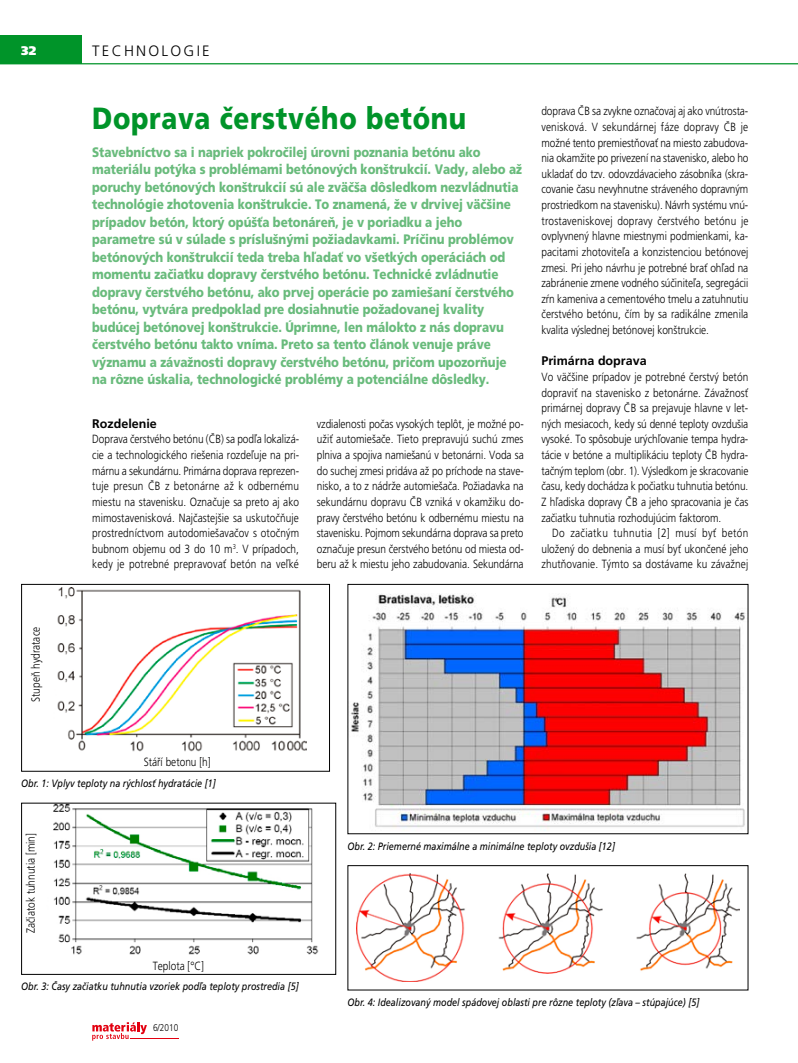
<style>
.page{position:relative;width:798px;height:1063px;background:#fff}
.page>*{position:absolute;margin:0;border:0;box-sizing:border-box;transform-origin:0 0}
.t1{font:30.62px "Frutiger CE Black";letter-spacing:.025em;color:#009429;scale:.85 1}
.t2{font:15px "Frutiger CE Light";letter-spacing:.15em;color:#000}
.t3{font:13.75px/17.5px "Frutiger CE Black";letter-spacing:-.005em;color:#69bb7c;scale:.85 1}
.t4{font:700 12.5px "Frutiger CE";color:#000}
.t5{font:900 12.5px "Frutiger CE Ultra";color:#fff}
.t6{font:11.88px/15.6px "Frutiger CE Light";color:#000;text-align:justify;scale:.85 1}
.t7{font:italic 10.62px "Frutiger CE";color:#000;scale:.85 1}
.t8{font:9.75px "Frutiger CE Light";color:#000;scale:.85 1}
</style>
<div class="page">
<svg style="left:92px;top:1022px;width:55px;height:19px"></svg>
<hr style="left:130px;top:1039px;width:48px;height:1px;background:#e30010">
<hr style="left:0;top:63px;width:797px;height:1px;background:#009429">
<div style="left:0;top:35px;width:81px;height:29px;background:#009429"></div>
<img style="left:57px;top:587px;width:249px;height:165px">
<div style="left:21px;top:584px;width:309px;height:188px;border:1px solid #000"></div>
<img style="left:350px;top:593px;width:395px;height:238px">
<div style="left:347px;top:584px;width:401px;height:250px;border:1px solid #000"></div>
<img style="left:53px;top:805px;width:266px;height:150px">
<div style="left:21px;top:803px;width:315px;height:172px;border:1px solid #000"></div>
<img style="left:356px;top:874px;width:383px;height:108px">
<div style="left:347px;top:865px;width:401px;height:125px;border:1px solid #000"></div>
<p class="t5" style="left:21px;top:43px;width:16px">32</p>
<p class="t2" style="left:92px;top:42px;width:119px">Technologie</p>
<h1 class="t1" style="left:92px;top:101px;width:441px">Doprava čerstvého betónu</h1>
<p class="t3" style="left:92px;top:143px;width:507px">Stavebníctvo sa i napriek pokročilej úrovni poznania betónu ako materiálu potýka s problémami betónových konštrukcií. Vady, alebo až poruchy betónových konštrukcií sú ale zväčša dôsledkom nezvládnutia technológie zhotovenia konštrukcie. To znamená, že v drvivej väčšine prípadov betón, ktorý opúšťa betonáreň, je v poriadku a jeho parametre sú v súlade s príslušnými požiadavkami. Príčinu problémov betónových konštrukcií teda treba hľadať vo všetkých operáciách od momentu začiatku dopravy čerstvého betónu. Technické zvládnutie dopravy čerstvého betónu, ako prvej operácie po zamiešaní čerstvého betónu, vytvára predpoklad pre dosiahnutie požadovanej kvality budúcej betónovej konštrukcie. Úprimne, len málokto z nás dopravu čerstvého betónu takto vníma. Preto sa tento článok venuje práve významu a závažnosti dopravy čerstvého betónu, pričom upozorňuje na rôzne úskalia, technologické problémy a potenciálne dôsledky.</p>
<p class="t4" style="left:92px;top:416px;width:66px">Rozdelenie</p>
<p class="t6" style="left:92px;top:431px;width:245px">Doprava čerstvého betónu (ČB) sa podľa lokalizá&shy;cie a technologického riešenia rozdeľuje na pri&shy;márnu a sekundárnu. Primárna doprava reprezen&shy;tuje presun ČB z betonárne až k odbernému miestu na stavenisku. Označuje sa preto aj ako mimostavenisková. Najčastejšie sa uskutočňuje prostredníctvom autodomiešavačov s otočným bubnom objemu od 3 do 10 m<sup>3</sup>. V prípadoch, kedy je potrebné prepravovať betón na veľké</p>
<p class="t6" style="left:317px;top:416px;width:245px">vzdialenosti počas vysokých teplôt, je možné po&shy;užiť automiešače. Tieto prepravujú suchú zmes plniva a spojiva namiešanú v betonárni. Voda sa do suchej zmesi pridáva až po príchode na stave&shy;nisko, a to z nádrže automiešača. Požiadavka na sekundárnu dopravu ČB vzniká v okamžiku do&shy;pravy čerstvého betónu k odbernému miestu na stavenisku. Pojmom sekundárna doprava sa preto označuje presun čerstvého betónu od miesta od&shy;beru až k miestu jeho zabudovania. Sekundárna</p>
<p class="t6" style="left:541px;top:103px;width:245px">doprava ČB sa zvykne označovaj aj ako vnútrosta&shy;venisková. V sekundárnej fáze dopravy ČB je možné tento premiestňovať na miesto zabudova&shy;nia okamžite po privezení na stavenisko, alebo ho ukladať do tzv. odovzdávacieho zásobníka (skra&shy;covanie času nevyhnutne stráveného dopravným prostriedkom na stavenisku). Návrh systému vnú&shy;trostaveniskovej dopravy čerstvého betónu je ovplyvnený hlavne miestnymi podmienkami, ka&shy;pacitami zhotoviteľa a konzistenciou betónovej zmesi. Pri jeho návrhu je potrebné brať ohľad na zabránenie zmene vodného súčiniteľa, segregácii zŕn kameniva a cementového tmelu a zatuhnutiu čerstvého betónu, čím by sa radikálne zmenila kvalita výslednej betónovej konštrukcie.</p>
<p class="t4" style="left:541px;top:354px;width:107px">Primárna doprava</p>
<p class="t6" style="left:541px;top:369px;width:245px">Vo väčšine prípadov je potrebné čerstvý betón dopraviť na stavenisko z betonárne. Závažnosť primárnej dopravy ČB sa prejavuje hlavne v let&shy;ných mesiacoch, kedy sú denné teploty ovzdušia vysoké. To spôsobuje urýchľovanie tempa hydra&shy;tácie v betóne a multiplikáciu teploty ČB hydra&shy;tačným teplom (obr. 1). Výsledkom je skracovanie času, kedy dochádza k počiatku tuhnutia betónu.<br>Z hľadiska dopravy ČB a jeho spracovania je čas začiatku tuhnutia rozhodujúcim faktorom.</p>
<p class="t6" style="left:541px;top:525px;width:245px;text-indent:11px">Do začiatku tuhnutia [2] musí byť betón uložený do debnenia a musí byť ukončené jeho zhutňovanie. Týmto sa dostávame ku závažnej</p>
<p class="t6" style="left:28px;top:702px;width:90px;rotate:-90deg">Stupeň hydratace</p>
<p class="t6" style="left:144px;top:754px;width:80px">Stáří betonu [h]</p>
<p class="t7" style="left:21px;top:777px;width:230px">Obr. 1: Vplyv teploty na rýchlosť hydratácie [1]</p>
<p class="t6" style="left:23px;top:933px;width:119px;rotate:-90deg">Začiatok tuhnutia [min]</p>
<p class="t6" style="left:153px;top:958px;width:62px">Teplota [°C]</p>
<p class="t7" style="left:21px;top:981px;width:328px">Obr. 3: Časy začiatku tuhnutia vzoriek podľa teploty prostredia [5]</p>
<p class="t8" style="left:153px;top:1022px;width:31px">6/2010</p>
<p class="t7" style="left:347px;top:840px;width:316px">Obr. 2: Priemerné maximálne a minimálne teploty ovzdušia [12]</p>
<p class="t7" style="left:347px;top:996px;width:415px">Obr. 4: Idealizovaný model spádovej oblasti pre rôzne teploty (zľava – stúpajúce) [5]</p>
</div>
